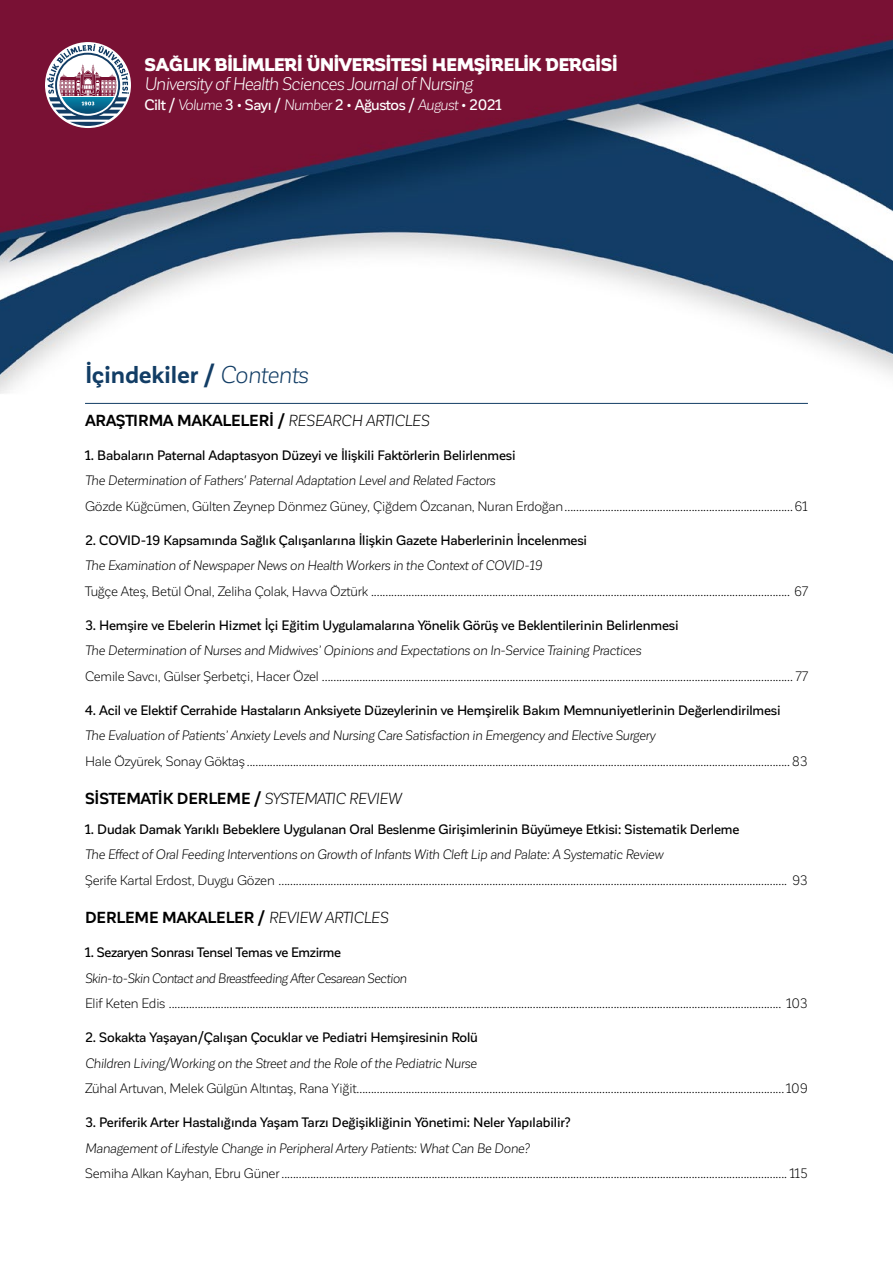
<style>
.page{position:relative;width:893px;height:1263px;background:#fff}
.page>*{position:absolute;margin:0;border:0;box-sizing:border-box;transform-origin:0 0}
.t1{font:700 24px "Corporative Sans";letter-spacing:-.01em;color:#123d65}
.t2{font:900 18px "Corporative";letter-spacing:-.035em;color:#fff}
.t3{font:italic 18px "Corporative Sans";letter-spacing:-.035em;color:#fff}
.t4{font:700 15.75px "Corporative Sans";letter-spacing:-.015em;color:#000}
.t5{font:500 15px "Corporative Sans";letter-spacing:-.03em;color:#fff}
.t6{font:13.5px "Corporative Sans";letter-spacing:-.015em;color:#000}
.t7{font:500 13.5px "Corporative Sans";letter-spacing:-.01em;color:#000}
.t8{font:italic 13.5px "Corporative Sans";letter-spacing:-.015em;color:#000}
.s1{font-weight:400;font-style:italic}
</style>
<div class="page">
<img style="left:0;top:0;width:893px;height:394px">
<svg style="left:47px;top:44px;width:82px;height:82px"></svg>
<hr style="left:85px;top:403px;width:723px;height:1px;background:#123d65">
<h2 class="t2" style="left:144px;top:54px;width:475px">SAĞLIK BİLİMLERİ ÜNİVERSİTESİ HEMŞİRELİK DERGİSİ</h2>
<h2 class="t3" style="left:144px;top:74px;width:330px">University of Health Sciences Journal of Nursing</h2>
<p class="t5" style="left:144px;top:96px;width:359px">Cilt / <span class="s1">Volume</span> 3 • Sayı / <span class="s1">Number</span> 2 • Ağustos / <span class="s1">August</span> • 2021</p>
<h1 class="t1" style="left:85px;top:362px;width:225px">İçindekiler / <span class="s1">Contents</span></h1>
<p class="t4" style="left:85px;top:411px;width:346px">ARAŞTIRMA MAKALELERİ / <span class="s1">RESEARCH ARTICLES</span></p>
<p class="t7" style="left:85px;top:448px;width:432px">1. Babaların Paternal Adaptasyon Düzeyi ve İlişkili Faktörlerin Belirlenmesi</p>
<p class="t8" style="left:85px;top:473px;width:412px">The Determination of Fathers' Paternal Adaptation Level and Related Factors</p>
<p class="t6" style="left:85px;top:499px;width:724px">Gözde Küğcümen, Gülten Zeynep Dönmez Güney, Çiğdem Özcanan, Nuran Erdoğan...............................................................................61</p>
<p class="t7" style="left:85px;top:533px;width:504px">2. COVID-19 Kapsamında Sağlık Çalışanlarına İlişkin Gazete Haberlerinin İncelenmesi</p>
<p class="t8" style="left:85px;top:558px;width:459px">The Examination of Newspaper News on Health Workers in the Context of COVID-19</p>
<p class="t6" style="left:85px;top:584px;width:724px">Tuğçe Ateş, Betül Önal, Zeliha Çolak, Havva Öztürk ................................................................................................................................................. 67</p>
<p class="t7" style="left:85px;top:618px;width:595px">3. Hemşire ve Ebelerin Hizmet İçi Eğitim Uygulamalarına Yönelik Görüş ve Beklentilerinin Belirlenmesi</p>
<p class="t8" style="left:85px;top:643px;width:558px">The Determination of Nurses and Midwives’ Opinions and Expectations on In-Service Training Practices</p>
<p class="t6" style="left:85px;top:669px;width:724px">Cemile Savcı, Gülser Şerbetçi, Hacer Özel ................................................................................................................................................................... 77</p>
<p class="t7" style="left:85px;top:703px;width:697px">4. Acil ve Elektif Cerrahide Hastaların Anksiyete Düzeylerinin ve Hemşirelik Bakım Memnuniyetlerinin Değerlendirilmesi</p>
<p class="t8" style="left:85px;top:728px;width:572px">The Evaluation of Patients’ Anxiety Levels and Nursing Care Satisfaction in Emergency and Elective Surgery</p>
<p class="t6" style="left:85px;top:754px;width:724px">Hale Özyürek, Sonay Göktaş ............................................................................................................................................................................................83</p>
<p class="t4" style="left:85px;top:790px;width:318px">SİSTEMATİK DERLEME / <span class="s1">SYSTEMATIC REVIEW</span></p>
<p class="t7" style="left:85px;top:822px;width:656px">1. Dudak Damak Yarıklı Bebeklere Uygulanan Oral Beslenme Girişimlerinin Büyümeye Etkisi: Sistematik Derleme</p>
<p class="t8" style="left:85px;top:847px;width:580px">The Effect of Oral Feeding Interventions on Growth of Infants With Cleft Lip and Palate: A Systematic Review</p>
<p class="t6" style="left:85px;top:873px;width:724px">Şerife Kartal Erdost, Duygu Gözen ................................................................................................................................................................................ 93</p>
<p class="t4" style="left:85px;top:909px;width:305px">DERLEME MAKALELER / <span class="s1">REVIEW ARTICLES</span></p>
<p class="t7" style="left:85px;top:945px;width:258px">1. Sezaryen Sonrası Tensel Temas ve Emzirme</p>
<p class="t8" style="left:85px;top:971px;width:323px">Skin-to-Skin Contact and Breastfeeding After Cesarean Section</p>
<p class="t6" style="left:85px;top:996px;width:724px">Elif Keten Edis .................................................................................................................................................................................................................... 103</p>
<p class="t7" style="left:85px;top:1030px;width:394px">2. Sokakta Yaşayan/Çalışan Çocuklar ve Pediatri Hemşiresinin Rolü</p>
<p class="t8" style="left:85px;top:1056px;width:393px">Children Living/Working on the Street and the Role of the Pediatric Nurse</p>
<p class="t6" style="left:85px;top:1081px;width:724px">Zühal Artuvan, Melek Gülgün Altıntaş, Rana Yiğit....................................................................................................................................................109</p>
<p class="t7" style="left:85px;top:1115px;width:488px">3. Periferik Arter Hastalığında Yaşam Tarzı Değişikliğinin Yönetimi: Neler Yapılabilir?</p>
<p class="t8" style="left:85px;top:1141px;width:447px">Management of Lifestyle Change in Peripheral Artery Patients: What Can Be Done?</p>
<p class="t6" style="left:85px;top:1166px;width:724px">Semiha Alkan Kayhan, Ebru Güner............................................................................................................................................................................... 115</p>
</div>
